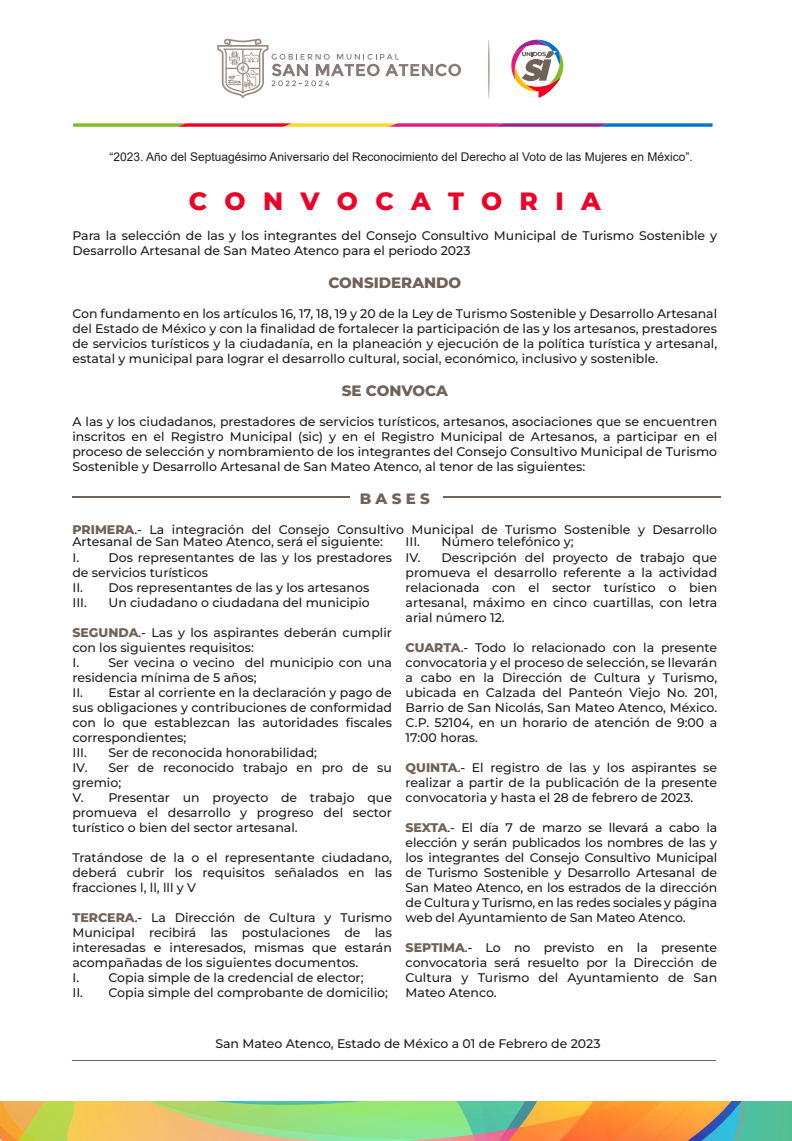
<style>
.page{position:relative;width:792px;height:1141px;background:#fff}
.page>*{position:absolute;margin:0;border:0;box-sizing:border-box;transform-origin:0 0}
.t1{font:800 25px "Montserrat";color:#ef0027}
.t2{font:800 15px "Montserrat";color:#716259}
.t3{font:500 12.5px/15px "Montserrat";color:#231f20}
.t4{font:12px "Arial";color:#231f20}
.s1{font-weight:800;color:#716259}
</style>
<div class="page">
<svg style="left:217px;top:39px;width:244px;height:60px"></svg>
<svg style="left:488px;top:40px;width:2px;height:58px"></svg>
<svg style="left:511px;top:40px;width:52px;height:58px"></svg>
<svg style="left:73px;top:123px;width:640px;height:4px;background:#b3777b"></svg>
<hr style="left:72px;top:496px;width:278px;height:2px;background:#716259">
<hr style="left:72px;top:1059px;width:644px;height:1px;background:#716259">
<hr style="left:443px;top:496px;width:278px;height:2px;background:#716259">
<svg style="left:0;top:1101px;width:792px;height:39px;background:#b8be6c"></svg>
<p class="t4" style="left:109px;top:149px;width:585px">“2023. Año del Septuagésimo Aniversario del Reconocimiento del Derecho al Voto de las Mujeres en México”.</p>
<h1 class="t1" style="left:189px;top:185px;width:413px">C O N V O C A T O R I A</h1>
<p class="t3" style="left:72px;top:227px;width:646px">Para la selección de las y los integrantes del Consejo Consultivo Municipal de Turismo Sostenible y<br>Desarrollo Artesanal de San Mateo Atenco para el periodo 2023</p>
<p class="t2" style="left:328px;top:272px;width:134px">CONSIDERANDO</p>
<p class="t3" style="left:72px;top:305px;width:646px;text-align:justify">Con fundamento en los artículos 16, 17, 18, 19 y 20 de la Ley de Turismo Sostenible y Desarrollo Artesanal del Estado de México y con la finalidad de fortalecer la participación de las y los artesanos, prestadores de servicios turísticos y la ciudadanía, en la planeación y ejecución de la política turística y artesanal, estatal y municipal para lograr el desarrollo cultural, social, económico, inclusivo y sostenible.</p>
<p class="t2" style="left:342px;top:380px;width:108px">SE CONVOCA</p>
<p class="t3" style="left:72px;top:413px;width:646px;text-align:justify">A las y los ciudadanos, prestadores de servicios turísticos, artesanos, asociaciones que se encuentren inscritos en el Registro Municipal (sic) y en el Registro Municipal de Artesanos, a participar en el proceso de selección y nombramiento de los integrantes del Consejo Consultivo Municipal de Turismo Sostenible y Desarrollo Artesanal de San Mateo Atenco, al tenor de las siguientes:</p>
<p class="t2" style="left:360px;top:488px;width:72px">B A S E S</p>
<p class="t3" style="left:72px;top:523px;width:646px;line-height:12.6px"><span class="s1">PRIMERA</span>.- La integración del Consejo Consultivo Municipal de Turismo Sostenible y Desarrollo<br>Artesanal de San Mateo Atenco, será el siguiente:</p>
<p class="t3" style="left:72px;top:549px;width:321px">I. Dos representantes de las y los prestadores de servicios turísticos<br>II. Dos representantes de las y los artesanos<br>III.</p>
<p class="t3" style="left:406px;top:534px;width:313px;text-indent:36px">Número telefónico y;<br>IV. Descripción del proyecto de trabajo que promueva el desarrollo referente a la actividad relacionada con el sector turístico o bien artesanal, máximo en cinco cuartillas, con letra arial número 12.</p>
<p class="t3" style="left:406px;top:639px;width:313px;text-align:justify"><span class="s1">CUARTA</span>.- Todo lo relacionado con la presente convocatoria y el proceso de selección, se llevarán a cabo en la Dirección de Cultura y Turismo, ubicada en Calzada del Panteón Viejo No. 201, Barrio de San Nicolás, San Mateo Atenco, México.<br>C.P. 52104, en un horario de atención de 9:00 a 17:00 horas.</p>
<p class="t3" style="left:406px;top:759px;width:313px;text-align:justify"><span class="s1">QUINTA</span>.- El registro de las y los aspirantes se realizar a partir de la publicación de la presente convocatoria y hasta el 28 de febrero de 2023.</p>
<p class="t3" style="left:406px;top:819px;width:313px;text-align:justify"><span class="s1">SEXTA</span>.- El día 7 de marzo se llevará a cabo la elección y serán publicados los nombres de las y los integrantes del Consejo Consultivo Municipal de Turismo Sostenible y Desarrollo Artesanal de San Mateo Atenco, en los estrados de la dirección de Cultura y Turismo, en las redes sociales y página web del Ayuntamiento de San Mateo Atenco.</p>
<p class="t3" style="left:406px;top:939px;width:313px;text-align:justify"><span class="s1">SEPTIMA</span>.- Lo no previsto en la presente convocatoria será resuelto por la Dirección de Cultura y Turismo del Ayuntamiento de San Mateo Atenco.</p>
<p class="t3" style="left:406px;top:534px;width:16px">III.</p>
<p class="t3" style="left:108px;top:594px;width:263px">Un ciudadano o ciudadana del municipio</p>
<p class="t3" style="left:72px;top:624px;width:321px"><span class="s1">SEGUNDA</span>.- Las y los aspirantes deberán cumplir con los siguientes requisitos:<br>I. Ser vecina o vecino del municipio con una residencia mínima de 5 años;<br>II. Estar al corriente en la declaración y pago de sus obligaciones y contribuciones de conformidad con lo que establezcan las autoridades fiscales correspondientes;<br>III.</p>
<p class="t3" style="left:72px;top:744px;width:321px;text-indent:36px">Ser de reconocida honorabilidad;<br>IV. Ser de reconocido trabajo en pro de su gremio;<br>V. Presentar un proyecto de trabajo que promueva el desarrollo y progreso del sector turístico o bien del sector artesanal.</p>
<p class="t3" style="left:72px;top:849px;width:321px;text-align:justify">Tratándose de la o el representante ciudadano, deberá cubrir los requisitos señalados en las fracciones l, ll, lll y V</p>
<p class="t3" style="left:72px;top:909px;width:321px"><span class="s1">TERCERA</span>.- La Dirección de Cultura y Turismo Municipal recibirá las postulaciones de las interesadas e interesados, mismas que estarán acompañadas de los siguientes documentos.<br>I. Copia simple de la credencial de elector;<br>II. Copia simple del comprobante de domicilio;</p>
<p class="t3" style="left:215px;top:1035px;width:387px">San Mateo Atenco, Estado de México a 01 de Febrero de 2023</p>
</div>
